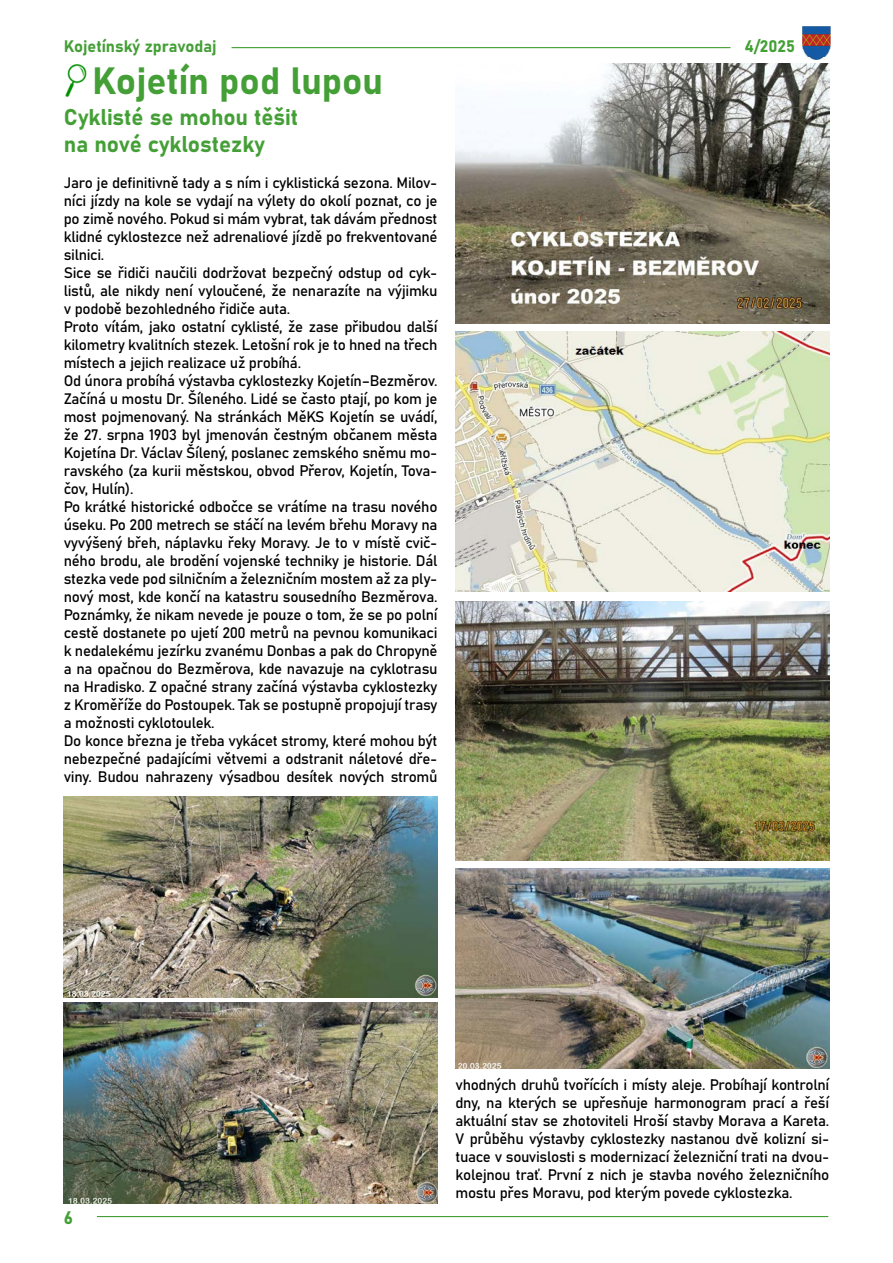
<style>
.page{position:relative;width:893px;height:1263px;background:#fff}
.page>*{position:absolute;margin:0;border:0;box-sizing:border-box;transform-origin:0 0}
.t1{font:37.5px "Bahnschrift";color:#449f36}
.t2{font:22.5px/27px "Bahnschrift";color:#449f36}
.t3{font:18px "Bahnschrift";color:#449f36}
.t4{font:16.5px "Bahnschrift";color:#449f36}
.t5{font:15px/18px "Bahnschrift";letter-spacing:-.02em;color:#000}
</style>
<div class="page">
<hr style="left:232px;top:47px;width:498px;height:1px;background:#449f36">
<hr style="left:97px;top:1216px;width:731px;height:1px;background:#449f36">
<img style="left:803px;top:27px;width:28px;height:32px">
<img style="left:65px;top:64px;width:22px;height:33px">
<img style="left:455px;top:64px;width:374px;height:259px">
<img style="left:455px;top:332px;width:374px;height:259px">
<img style="left:455px;top:868px;width:374px;height:201px">
<img style="left:64px;top:1003px;width:373px;height:200px">
<img style="left:64px;top:797px;width:373px;height:200px">
<img style="left:455px;top:601px;width:374px;height:259px">
<p class="t4" style="left:64px;top:33px;width:154px">Kojetínský zpravodaj</p>
<p class="t4" style="left:744px;top:33px;width:52px">4/2025</p>
<h1 class="t1" style="left:92px;top:52px;width:292px">Kojetín pod lupou</h1>
<h2 class="t2" style="left:64px;top:102px;width:236px">Cyklisté se mohou těšit na nové cyklostezky</h2>
<p class="t5" style="left:64px;top:173px;width:375px">Jaro je definitivně tady a s ním i cyklistická sezona. Milov&shy;níci jízdy na kole se vydají na výlety do okolí poznat, co je po zimě nového. Pokud si mám vybrat, tak dávám přednost klidné cyklostezce než adrenaliové jízdě po frekventované silnici.<br>Sice se řidiči naučili dodržovat bezpečný odstup od cyk&shy;listů, ale nikdy není vyloučené, že nenarazíte na výjimku v podobě bezohledného řidiče auta.<br>Proto vítám, jako ostatní cyklisté, že zase přibudou další kilometry kvalitních stezek. Letošní rok je to hned na třech místech a jejich realizace už probíhá.<br>Od února probíhá výstavba cyklostezky Kojetín–Bezměrov.<br>Začíná u mostu Dr. Šíleného. Lidé se často ptají, po kom je most pojmenovaný. Na stránkách MěKS Kojetín se uvádí, že 27. srpna 1903 byl jmenován čestným občanem města Kojetína Dr. Václav Šílený, poslanec zemského sněmu mo&shy;ravského (za kurii městskou, obvod Přerov, Kojetín, Tova&shy;čov, Hulín).<br>Po krátké historické odbočce se vrátíme na trasu nového úseku. Po 200 metrech se stáčí na levém břehu Moravy na vyvýšený břeh, náplavku řeky Moravy. Je to v místě cvič&shy;ného brodu, ale brodění vojenské techniky je historie. Dál stezka vede pod silničním a železničním mostem až za ply&shy;nový most, kde končí na katastru sousedního Bezměrova.<br>Poznámky, že nikam nevede je pouze o tom, že se po polní cestě dostanete po ujetí 200 metrů na pevnou komunikaci k nedalekému jezírku zvanému Donbas a pak do Chropyně a na opačnou do Bezměrova, kde navazuje na cyklotrasu na Hradisko. Z opačné strany začíná výstavba cyklostezky z Kroměříže do Postoupek. Tak se postupně propojují trasy a možnosti cyklotoulek.<br>Do konce března je třeba vykácet stromy, které mohou být nebezpečné padajícími větvemi a odstranit náletové dře&shy;viny. Budou nahrazeny výsadbou desítek nových stromů</p>
<p class="t3" style="left:64px;top:1204px;width:11px">6</p>
<p class="t5" style="left:455px;top:1074px;width:375px;text-align:justify">vhodných druhů tvořících i místy aleje. Probíhají kontrolní dny, na kterých se upřesňuje harmonogram prací a řeší aktuální stav se zhotoviteli Hroší stavby Morava a Kareta.<br>V průběhu výstavby cyklostezky nastanou dvě kolizní si&shy;tuace v souvislosti s modernizací železniční trati na dvou&shy;kolejnou trať. První z nich je stavba nového železničního mostu přes Moravu, pod kterým povede cyklostezka.</p>
</div>
